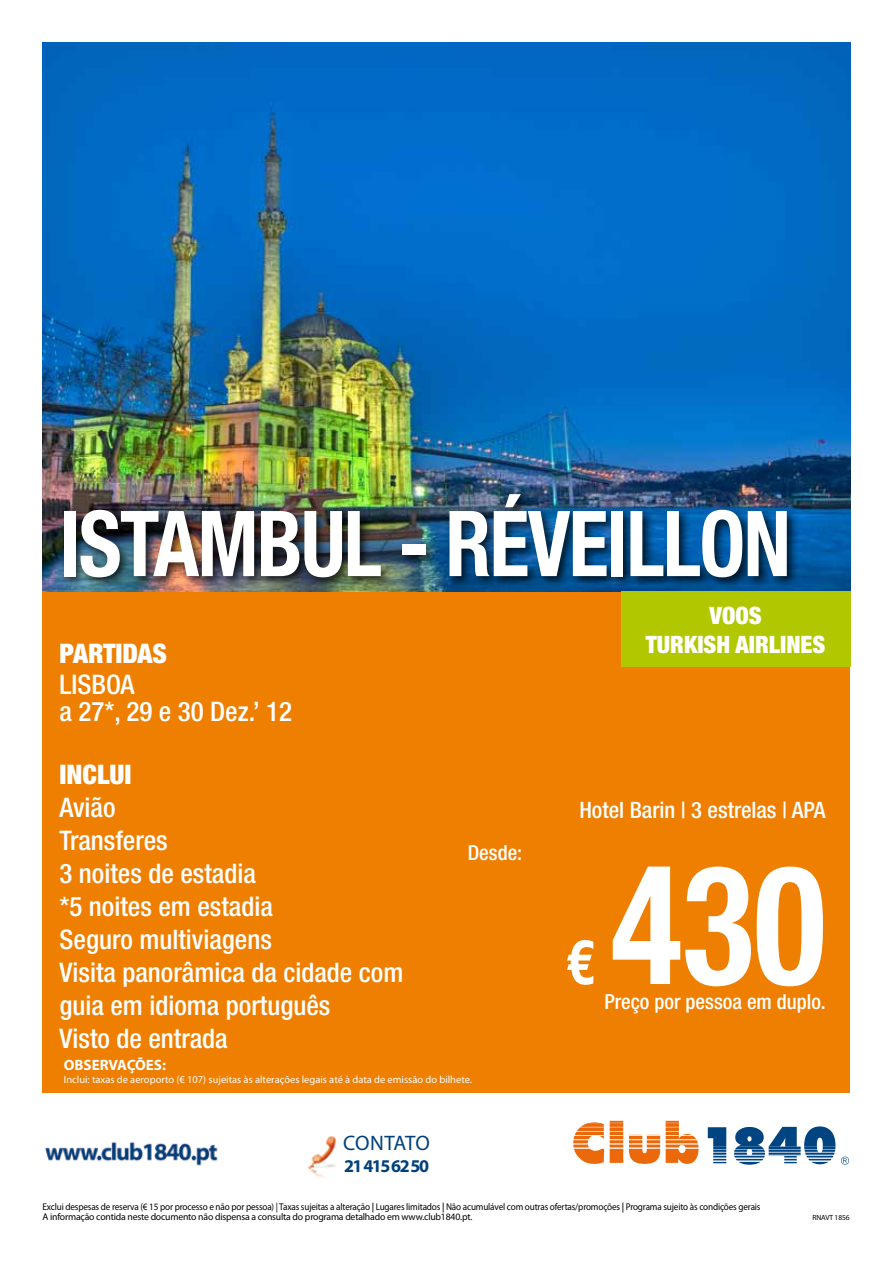
<style>
.page{position:relative;width:893px;height:1263px;background:#fff}
.page>*{position:absolute;margin:0;border:0;box-sizing:border-box;transform-origin:0 0}
.t1{font:700 condensed 165.9px "Helvetica Neue";color:#fff;scale:.9 1}
.t2{font:700 condensed 91.05px "Helvetica Neue";letter-spacing:-.02em;color:#fff;scale:.9 1}
.t3{font:700 condensed 62.25px "Helvetica Neue";color:#fff}
.t4{font:500 condensed 27px/33px "Helvetica Neue";color:#fff}
.t5{font:900 condensed 27px "Helvetica Neue";color:#fff}
.t6{font:900 condensed 24px/28.5px "Helvetica Neue";color:#fff;text-align:center}
.t7{font:500 condensed 22.65px "Helvetica Neue";color:#fff}
.t8{font:21px "Myriad Pro";color:#00417b}
.t9{font:500 condensed 20.7px "Helvetica Neue";color:#fff}
.t10{font:700 18px "Myriad Pro";letter-spacing:-.08em;color:#00417b}
.t11{font:700 15px "Myriad Pro";color:#fff}
.t12{font:10.5px "Myriad Pro";color:#fff}
.t13{font:9.75px/10.5px "Myriad Pro";letter-spacing:-.015em;color:#000;scale:.94 1}
.t14{font:7.5px "Myriad Pro";letter-spacing:-.02em;color:#000}
.s1{font-weight:600}
</style>
<div class="page">
<div style="left:43px;top:43px;width:807px;height:1050px;background:#ee7f00"></div>
<img style="left:43px;top:43px;width:807px;height:548px">
<div style="left:60px;top:490px;width:739px;height:100px;background:#000;opacity:.75"></div>
<svg style="left:573px;top:1120px;width:277px;height:45px"></svg>
<div style="left:621px;top:591px;width:229px;height:75px;background:#b1c800"></div>
<img style="left:45px;top:1136px;width:292px;height:42px">
<h2 class="t2" style="left:59px;top:489px;width:814px">ISTAMBUL - RÉVEILLON</h2>
<h3 class="t6" style="left:646px;top:601px;width:180px">VOOS<br>TURKISH AIRLINES</h3>
<h3 class="t5" style="left:60px;top:637px;width:109px">PARTIDAS</h3>
<h3 class="t4" style="left:60px;top:671px;width:234px;line-height:27px">Lisboa<br>a 27*, 29 e 30 Dez.’ 12</h3>
<h3 class="t5" style="left:60px;top:758px;width:72px">INCLUI</h3>
<h3 class="t4" style="left:60px;top:791px;width:345px">Avião<br>Transferes<br>3 noites de estadia<br>*5 noites em estadia<br>Seguro multiviagens<br>Visita panorâmica da cidade com guia em idioma português<br>Visto de entrada</h3>
<h3 class="t7" style="left:579px;top:797px;width:248px">Hotel Barin | 3 estrelas | APA</h3>
<h3 class="t9" style="left:468px;top:840px;width:56px">Desde:</h3>
<h1 class="t1" style="left:611px;top:824px;width:240px">430</h1>
<h3 class="t3" style="left:566px;top:924px;width:31px">€</h3>
<h3 class="t9" style="left:604px;top:989px;width:223px">Preço por pessoa em duplo.</h3>
<h3 class="t11" style="left:64px;top:1055px;width:104px">OBSERVAÇÕES:</h3>
<p class="t12" style="left:64px;top:1073px;width:410px">Inclui: taxas de aeroporto (€ 107) sujeitas às alterações legais até à data de emissão do bilhete.</p>
<h3 class="t8" style="left:343px;top:1130px;width:40px">contat</h3>
<h3 class="t8" style="left:416px;top:1130px;width:16px">o</h3>
<h3 class="t10" style="left:344px;top:1154px;width:86px">21 415 62 50</h3>
<p class="t13" style="left:43px;top:1201px;width:765px">Exclui despesas de reserva (€ 15 por processo e não por pessoa) | Taxas sujeitas a alteração <span class="s1">|</span> Lugares limitados <span class="s1">|</span> Não acumulável com outras ofertas/promoções <span class="s1">|</span> Programa sujeito às condições gerais<br>A informação contida neste documento não dispensa a consulta do programa detalhado em www.club1840.pt.</p>
<p class="t14" style="left:813px;top:1213px;width:38px">RNAVT 1856</p>
</div>
